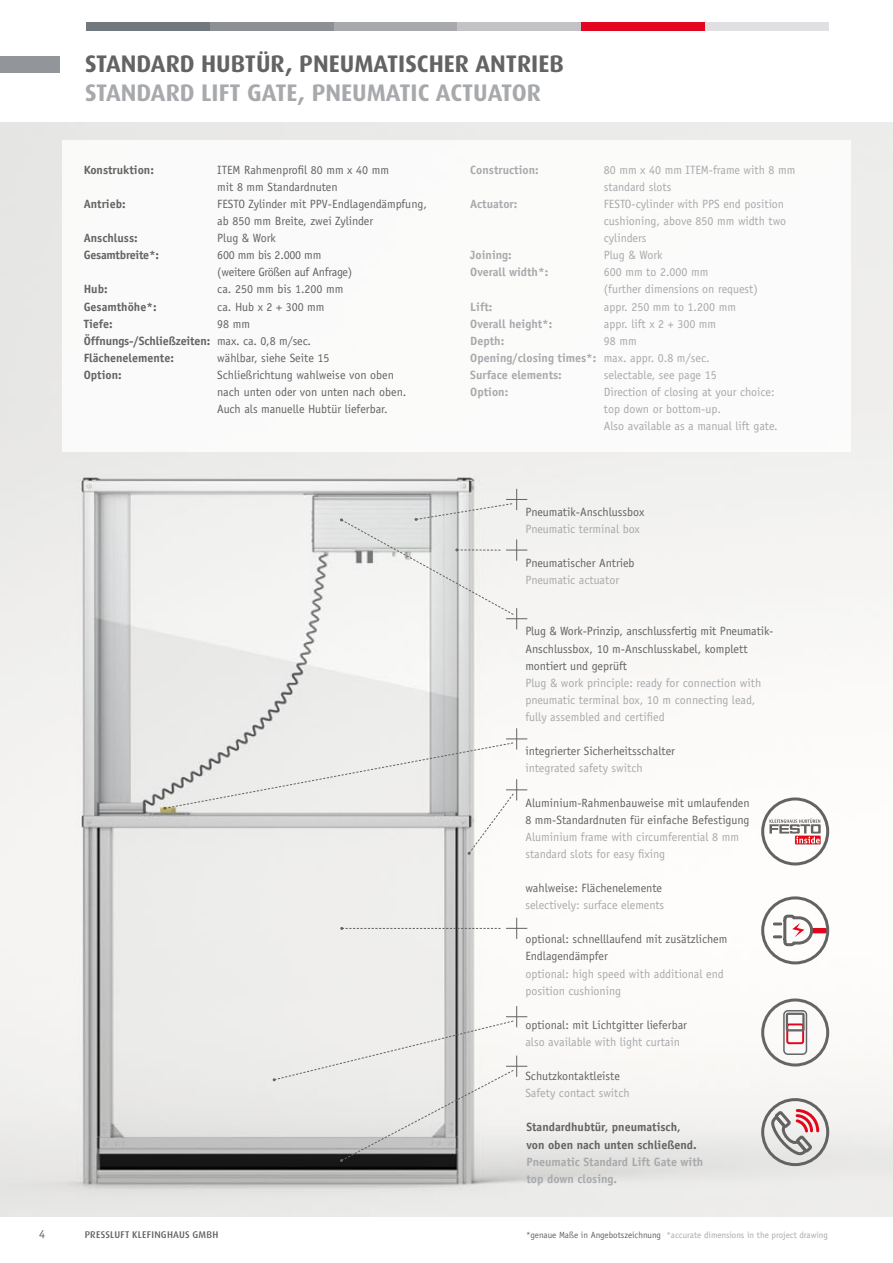
<style>
.page{position:relative;width:893px;height:1263px;background:#fff}
.page>*{position:absolute;margin:0;border:0;box-sizing:border-box;transform-origin:0 0}
.t1{font:700 24px "Dax";color:#646363}
.t2{font:700 24px "Dax";color:#a7a9ac}
.t3{font:12px/17.1px "Officina Sans Std";color:#a7a9ac}
.t4{font:12px/17.1px "Officina Sans Std";color:#646363}
.t5{font:700 12px/17.1px "Officina Sans Std";color:#a7a9ac}
.t6{font:700 12px/17.1px "Officina Sans Std";color:#646363}
.t7{font:12px/17.1px "Officina Sans Std";letter-spacing:-.02em;color:#646363}
.t8{font:700 12px "Officina Sans Std";letter-spacing:-.02em;color:#646363}
.t9{font:500 9.75px "Dax";letter-spacing:.025em;color:#646363}
.t10{font:9px "Officina Sans Std";color:#a7a9ac}
.s1{font-weight:400}
.s2{color:#646363}
</style>
<div class="page">
<img style="left:0;top:122px;width:893px;height:1095px">
<div style="left:62px;top:140px;width:788px;height:311px;background:#fff"></div>
<svg style="left:761px;top:998px;width:68px;height:68px"></svg>
<div style="left:786px;top:1023px;width:18px;height:21px;border:2px solid #e3061b;border-radius:2px"></div>
<div style="left:786px;top:1013px;width:19px;height:18px;border:2px solid #646567"></div>
<div style="left:783px;top:1010px;width:24px;height:45px;border:2px solid #646567;border-radius:4px"></div>
<div style="left:813px;top:928px;width:12px;height:5px;background:#e3061b"></div>
<svg style="left:774px;top:913px;width:41px;height:35px"></svg>
<div style="left:761px;top:896px;width:68px;height:68px;border:3px solid #646363;border-radius:50%"></div>
<svg style="left:769px;top:1107px;width:52px;height:48px"></svg>
<div style="left:761px;top:1098px;width:68px;height:68px;border:3px solid #646363;border-radius:50%"></div>
<div style="left:761px;top:797px;width:68px;height:68px;border:3px solid #646363;border-radius:50%"></div>
<svg style="left:769px;top:818px;width:52px;height:26px"></svg>
<svg style="left:163px;top:728px;width:364px;height:127px;background:#e3e3e2"></svg>
<svg style="left:506px;top:918px;width:21px;height:21px"></svg>
<svg style="left:340px;top:927px;width:160px;height:3px"></svg>
<svg style="left:340px;top:489px;width:187px;height:140px"></svg>
<svg style="left:273px;top:1006px;width:254px;height:156px;background:#dadad8"></svg>
<div style="left:0;top:56px;width:60px;height:16px;background:#92969a"></div>
<div style="left:86px;top:22px;width:124px;height:9px;background:#72797e"></div>
<div style="left:210px;top:22px;width:124px;height:9px;background:#8c9094"></div>
<div style="left:334px;top:22px;width:123px;height:9px;background:#a7a9ac"></div>
<div style="left:457px;top:22px;width:124px;height:9px;background:#c3c3c6"></div>
<div style="left:581px;top:22px;width:124px;height:9px;background:#e30621"></div>
<div style="left:705px;top:22px;width:124px;height:9px;background:#e0e0e2"></div>
<h1 class="t1" style="left:85px;top:51px;width:480px">STANDARD HUBTÜR, PNEUMATISCHER ANTRIEB</h1>
<h1 class="t2" style="left:85px;top:79px;width:457px">STANDARD LIFT GATE, PNEUMATIC ACTUATOR</h1>
<p class="t6" style="left:84px;top:161px;width:72px">Konstruktion:</p>
<p class="t4" style="left:217px;top:161px;width:173px">ITEM Rahmenprofil 80 mm x 40 mm mit 8 mm Standardnuten</p>
<p class="t6" style="left:84px;top:195px;width:43px">Antrieb:</p>
<p class="t4" style="left:217px;top:195px;width:211px">FESTO Zylinder mit PPV-Endlagendämpfung, ab 850 mm Breite, zwei Zylinder</p>
<p class="t6" style="left:84px;top:229px;width:55px">Anschluss:</p>
<p class="t4" style="left:217px;top:230px;width:60px">Plug &amp; Work</p>
<p class="t8" style="left:84px;top:248px;width:77px">Gesamtbreite*:</p>
<p class="t7" style="left:217px;top:247px;width:137px">600 mm bis 2.000 mm (weitere Größen auf Anfrage)</p>
<p class="t6" style="left:84px;top:281px;width:25px">Hub:</p>
<p class="t4" style="left:217px;top:281px;width:128px">ca. 250 mm bis 1.200 mm</p>
<p class="t6" style="left:84px;top:298px;width:74px">Gesamthöhe*:</p>
<p class="t4" style="left:217px;top:298px;width:109px">ca. Hub x 2 + 300 mm</p>
<p class="t6" style="left:84px;top:315px;width:31px">Tiefe:</p>
<p class="t6" style="left:84px;top:315px;width:229px;text-indent:133px"><span class="s1">98 mm<br></span>Öffnungs-/Schließzeiten: <span class="s1">max. ca. 0,8 m/sec.<br></span>Flächenelemente:</p>
<p class="t4" style="left:217px;top:349px;width:114px">wählbar, siehe Seite 15</p>
<p class="t6" style="left:84px;top:366px;width:40px">Option:</p>
<p class="t4" style="left:217px;top:366px;width:191px">Schließrichtung wahlweise von oben nach unten oder von unten nach oben.<br>Auch als manuelle Hubtür lieferbar.</p>
<p class="t4" style="left:39px;top:1226px;width:7px">4</p>
<p class="t9" style="left:85px;top:1229px;width:135px">PRESSLUFT KLEFINGHAUS GMBH</p>
<p class="t5" style="left:470px;top:161px;width:70px">Construction:</p>
<p class="t3" style="left:604px;top:161px;width:193px">80 mm x 40 mm ITEM-frame with 8 mm standard slots</p>
<p class="t5" style="left:470px;top:195px;width:49px">Actuator:</p>
<p class="t3" style="left:604px;top:195px;width:184px">FESTO-cylinder with PPS end position cushioning, above 850 mm width two cylinders</p>
<p class="t5" style="left:470px;top:246px;width:43px">Joining:</p>
<p class="t3" style="left:604px;top:247px;width:60px">Plug &amp; Work</p>
<p class="t5" style="left:470px;top:264px;width:80px">Overall width*:</p>
<p class="t3" style="left:604px;top:264px;width:156px">600 mm to 2.000 mm<br>(further dimensions on request)</p>
<p class="t5" style="left:470px;top:298px;width:24px">Lift:</p>
<p class="t3" style="left:604px;top:298px;width:134px">appr. 250 mm to 1.200 mm</p>
<p class="t5" style="left:470px;top:315px;width:84px">Overall height*:</p>
<p class="t3" style="left:604px;top:315px;width:114px">appr. lift x 2 + 300 mm</p>
<p class="t5" style="left:470px;top:332px;width:35px">Depth:</p>
<p class="t5" style="left:470px;top:332px;width:241px;text-indent:134px"><span class="s1">98 mm<br></span>Opening/closing times*: <span class="s1">max. appr. 0.8 m/sec.<br></span>Surface elements:</p>
<p class="t3" style="left:604px;top:366px;width:114px">selectable, see page 15</p>
<p class="t5" style="left:470px;top:383px;width:40px">Option:</p>
<p class="t3" style="left:604px;top:383px;width:176px">Direction of closing at your choice: top down or bottom-up.<br>Also available as a manual lift gate.</p>
<p class="t4" style="left:525px;top:503px;width:120px">Pneumatik-Anschlussbox</p>
<p class="t3" style="left:525px;top:520px;width:116px">Pneumatic terminal box</p>
<p class="t4" style="left:525px;top:554px;width:111px">Pneumatischer Antrieb</p>
<p class="t3" style="left:525px;top:572px;width:95px">Pneumatic actuator</p>
<p class="t4" style="left:525px;top:623px;width:250px">Plug &amp; Work-Prinzip, anschlussfertig mit Pneumatik-<br>Anschlussbox, 10 m-Anschlusskabel, komplett montiert und geprüft</p>
<p class="t3" style="left:525px;top:674px;width:237px">Plug &amp; work principle: ready for connection with pneumatic terminal box, 10 m connecting lead, fully assembled and certified</p>
<p class="t4" style="left:525px;top:743px;width:151px">integrierter Sicherheitsschalter</p>
<p class="t3" style="left:525px;top:760px;width:119px">integrated safety switch</p>
<p class="t4" style="left:525px;top:794px;width:226px">Aluminium-Rahmenbauweise mit umlaufenden<br>8 mm-Standardnuten für einfache Befestigung</p>
<p class="t3" style="left:525px;top:828px;width:215px">Aluminium frame with circumferential 8 mm standard slots for easy fixing</p>
<p class="t4" style="left:525px;top:879px;width:138px">wahlweise: Flächenelemente</p>
<p class="t3" style="left:525px;top:896px;width:140px">selectively: surface elements</p>
<p class="t4" style="left:525px;top:931px;width:204px">optional: schnelllaufend mit zusätzlichem<br>Endlagendämpfer</p>
<p class="t3" style="left:525px;top:965px;width:200px">optional: high speed with additional end position cushioning</p>
<p class="t4" style="left:525px;top:1016px;width:163px">optional: mit Lichtgitter lieferbar</p>
<p class="t3" style="left:525px;top:1033px;width:156px">also available with light curtain</p>
<p class="t4" style="left:525px;top:1067px;width:96px">Schutzkontaktleiste</p>
<p class="t3" style="left:525px;top:1085px;width:106px">Safety contact switch</p>
<p class="t6" style="left:526px;top:1119px;width:172px">Standardhubtür, pneumatisch, von oben nach unten schließend.</p>
<p class="t5" style="left:526px;top:1153px;width:178px">Pneumatic Standard Lift Gate with top down closing.</p>
<p class="t10" style="left:526px;top:1229px;width:303px"><span class="s2">*genaue Maße in Angebotszeichnung</span> *accurate dimensions in the project drawing</p>
</div>
